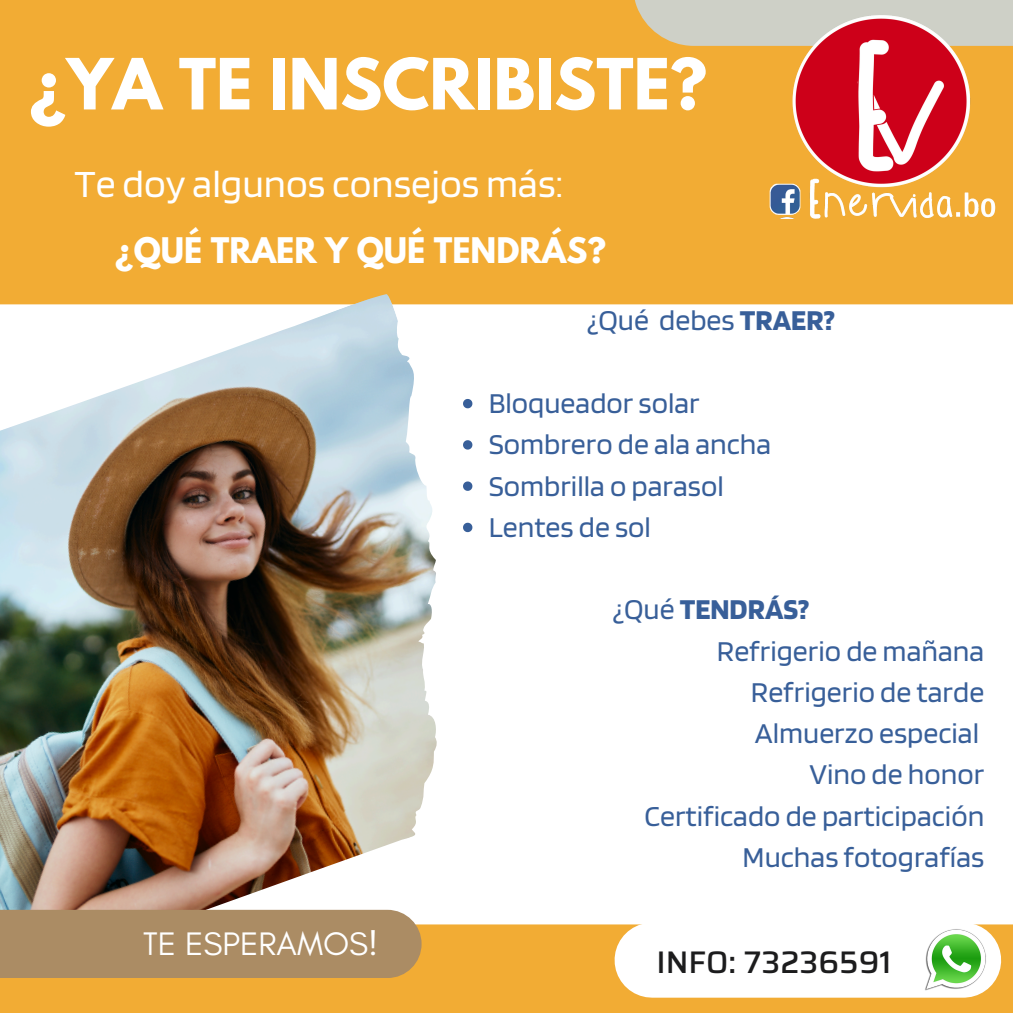
<style>
.page{position:relative;width:1013px;height:1013px;background:#fff}
.page>*{position:absolute;margin:0;border:0;box-sizing:border-box;transform-origin:0 0}
.t1{font:700 62.5px "League Spartan";color:#fff}
.t2{font:40px "Blinker";color:#fff}
.t3{font:33.12px "Glacial Indifference";color:#fff}
.t4{font:700 31.25px "League Spartan";color:#fff}
.t5{font:500 31.25px "Saira";color:#1c1c1d}
.t6{font:30px "Blinker";color:#385f99}
.t7{font:700 30px "Blinker";color:#385f99}
.s1{font-weight:700}
.s2{font-weight:400}
</style>
<div class="page">
<div style="left:0;top:0;width:1012px;height:1012px;background:#f2ac34"></div>
<div style="left:633px;top:0;width:379px;height:46px;background:#ced0c7"></div>
<div style="left:652px;top:922px;width:311px;height:75px;background:#fff"></div>
<img style="left:756px;top:15px;width:241px;height:203px">
<div style="left:439px;top:304px;width:573px;height:620px;background:#fff"></div>
<img style="left:0;top:294px;width:439px;height:655px">
<svg style="left:463px;top:399px;width:9px;height:9px"></svg>
<svg style="left:463px;top:440px;width:9px;height:9px"></svg>
<svg style="left:463px;top:481px;width:9px;height:10px"></svg>
<svg style="left:463px;top:522px;width:9px;height:10px"></svg>
<div style="left:0;top:909px;width:421px;height:69px;background:#ab8c64"></div>
<img style="left:925px;top:925px;width:63px;height:66px">
<p class="t1" style="left:29px;top:53px;width:679px">¿YA TE INSCRIBISTE?</p>
<p class="t2" style="left:75px;top:159px;width:490px">Te doy algunos consejos más:</p>
<p class="t4" style="left:115px;top:235px;width:492px">¿QUÉ TRAER Y QUÉ TENDRÁS?</p>
<h3 class="t6" style="left:587px;top:302px;width:249px">¿Qué debes <span class="s1">TRAER?</span></h3>
<p class="t6" style="left:488px;top:384px;width:213px">Bloqueador solar</p>
<h4 class="t6" style="left:488px;top:425px;width:284px">Sombrero de ala ancha</h4>
<p class="t6" style="left:488px;top:467px;width:237px">Sombrilla o parasol</p>
<p class="t6" style="left:488px;top:508px;width:164px">Lentes de sol</p>
<p class="t3" style="left:143px;top:923px;width:236px">TE ESPERAMOS!</p>
<p class="t7" style="left:612px;top:590px;width:198px"><span class="s2">¿Qué</span> TENDRÁS?</p>
<p class="t6" style="left:717px;top:632px;width:269px">Refrigerio de mañana</p>
<p class="t6" style="left:751px;top:673px;width:235px">Refrigerio de tarde</p>
<p class="t6" style="left:754px;top:714px;width:226px">Almuerzo especial</p>
<p class="t6" style="left:809px;top:755px;width:176px">Vino de honor</p>
<p class="t6" style="left:644px;top:797px;width:341px">Certificado de participación</p>
<p class="t6" style="left:742px;top:838px;width:243px">Muchas fotografías</p>
<p class="t5" style="left:656px;top:937px;width:236px">INFO: 73236591</p>
</div>
